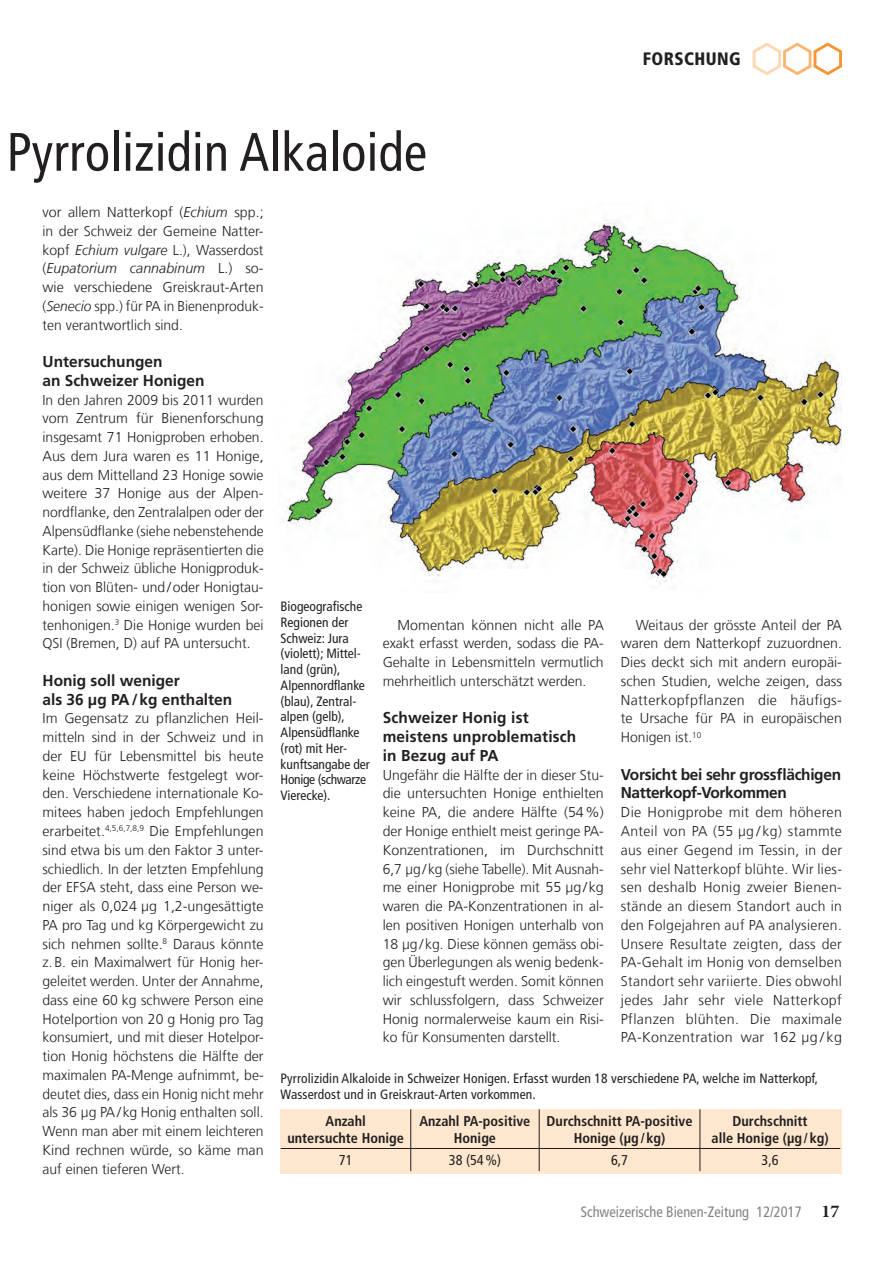
<style>
.page{position:relative;width:893px;height:1263px;background:#fff}
.page>*{position:absolute;margin:0;border:0;box-sizing:border-box;transform-origin:0 0}
.t1{font:condensed 54px "Frutiger LT Com";letter-spacing:.01em;color:#231f20;scale:.96 1}
.t2{font:900 condensed 18px "Frutiger LT Com";letter-spacing:.025em;color:#231f20;scale:.96 1}
.t3{font:700 15.75px/18.8px "Frutiger LT Com";color:#231f20}
.t4{font:700 15.75px/18.8px "Frutiger LT Com";letter-spacing:-.02em;color:#231f20}
.t5{font:condensed 15px "Frutiger LT Com";color:#808285;scale:.96 1}
.t6{font:300 14.25px/18.8px "Frutiger LT Com";color:#231f20;text-align:justify}
.t7{font:700 condensed 14.25px/16.5px "Frutiger LT Com";color:#231f20;text-align:center}
.t8{font:condensed 14.25px "Frutiger LT Com";color:#231f20}
.t9{font:condensed 13.5px/15.8px "Frutiger LT Com";color:#231f20}
.s1{font-style:italic}
.s2{font-family:"Minion Pro";font-weight:700;font-stretch:normal;font-size:18px;color:#231f20}
</style>
<div class="page">
<svg style="left:752px;top:42px;width:90px;height:34px"></svg>
<div style="left:281px;top:1109px;width:561px;height:64px;background:#fee7ce"></div>
<hr style="left:410px;top:1109px;width:1px;height:39px;background:#231f20">
<hr style="left:539px;top:1109px;width:1px;height:39px;background:#231f20">
<hr style="left:700px;top:1109px;width:1px;height:39px;background:#231f20">
<hr style="left:281px;top:1148px;width:130px;height:1px;background:#231f20">
<hr style="left:411px;top:1148px;width:128px;height:1px;background:#231f20">
<svg style="left:410px;top:1149px;width:1px;height:22px"></svg>
<hr style="left:539px;top:1148px;width:161px;height:1px;background:#231f20">
<svg style="left:539px;top:1149px;width:1px;height:22px"></svg>
<hr style="left:700px;top:1148px;width:140px;height:1px;background:#231f20">
<svg style="left:700px;top:1149px;width:1px;height:22px"></svg>
<img style="left:281px;top:219px;width:561px;height:366px">
<h1 class="t1" style="left:7px;top:121px;width:439px">Pyrrolizidin Alkaloide</h1>
<p class="t2" style="left:643px;top:48px;width:103px">FORSCHUNG</p>
<p class="t6" style="left:43px;top:203px;width:223px">vor allem Natterkopf (<span class="s1">Echium</span> spp.; in der Schweiz der Gemeine Natter&shy;kopf <span class="s1">Echium vulgare</span> L.), Wasserdost (<span class="s1">Eupatorium cannabinum</span> L.) so&shy;wie verschiedene Greiskraut-Arten (<span class="s1">Senecio</span> spp.) für PA in Bienenproduk&shy;ten verantwortlich sind.</p>
<p class="t3" style="left:43px;top:352px;width:164px">Untersuchungen<br>an Schweizer Honigen</p>
<p class="t6" style="left:43px;top:390px;width:223px">In den Jahren 2009 bis 2011 wurden vom Zentrum für Bienenforschung insgesamt 71 Honigproben erhoben.<br>Aus dem Jura waren es 11 Honige, aus dem Mittelland 23 Honige sowie weitere 37 Honige aus der Alpen&shy;nordflanke, den Zentralalpen oder der Alpensüdflanke (siehe nebenstehende Karte). Die Honige repräsentierten die in der Schweiz übliche Honigproduk&shy;tion von Blüten- und/oder Honigtau&shy;honigen sowie einigen wenigen Sor&shy;tenhonigen.<sup>3</sup> Die Honige wurden bei QSI (Bremen, D) auf PA untersucht.</p>
<p class="t3" style="left:43px;top:671px;width:191px">Honig soll weniger<br>als 36 µg PA/kg enthalten</p>
<p class="t6" style="left:43px;top:709px;width:223px">Im Gegensatz zu pflanzlichen Heil&shy;mitteln sind in der Schweiz und in der EU für Lebensmittel bis heute keine Höchstwerte festgelegt wor&shy;den. Verschiedene internationale Ko&shy;mitees haben jedoch Empfehlungen erarbeitet.<sup>4,5,6,7,8,9</sup> Die Empfehlungen sind etwa bis um den Faktor 3 unter&shy;schiedlich. In der letzten Empfehlung der EFSA steht, dass eine Person we&shy;niger als 0,024 µg 1,2-ungesättigte PA pro Tag und kg Körpergewicht zu sich nehmen sollte.<sup>8</sup> Daraus könnte z.B. ein Maximalwert für Honig her&shy;geleitet werden. Unter der Annahme, dass eine 60 kg schwere Person eine Hotelportion von 20 g Honig pro Tag konsumiert, und mit dieser Hotelpor&shy;tion Honig höchstens die Hälfte der maximalen PA-Menge aufnimmt, be&shy;deutet dies, dass ein Honig nicht mehr als 36 µg PA/kg Honig enthalten soll.<br>Wenn man aber mit einem leichteren Kind rechnen würde, so käme man auf einen tieferen Wert.</p>
<p class="t9" style="left:281px;top:599px;width:91px">Biogeografische<br>Regionen der<br>Schweiz: Jura (violett); Mittel&shy;land (grün),<br>Alpennordflanke (blau), Zentral&shy;alpen (gelb),<br>Alpensüdflanke (rot) mit Her&shy;kunftsangabe der<br>Honige (schwarze<br>Vierecke).</p>
<p class="t6" style="left:383px;top:615px;width:223px;text-indent:15px">Momentan können nicht alle PA exakt erfasst werden, sodass die PA-Gehalte in Lebensmitteln vermutlich mehrheitlich unterschätzt werden.</p>
<p class="t3" style="left:383px;top:709px;width:195px">Schweizer Honig ist meistens unproblematisch in Bezug auf PA</p>
<p class="t6" style="left:383px;top:765px;width:223px">Ungefähr die Hälfte der in dieser Stu&shy;die untersuchten Honige enthielten keine PA, die andere Hälfte (54%) der Honige enthielt meist geringe PA-Konzentrationen, im Durchschnitt 6,7 µg/kg (siehe Tabelle). Mit Ausnah&shy;me einer Honigprobe mit 55 µg/kg waren die PA-Konzentrationen in al&shy;len positiven Honigen unterhalb von 18 µg/kg. Diese können gemäss obi&shy;gen Überlegungen als wenig bedenk&shy;lich eingestuft werden. Somit können wir schlussfolgern, dass Schweizer Honig normalerweise kaum ein Risi&shy;ko für Konsumenten darstellt.</p>
<p class="t6" style="left:621px;top:615px;width:223px;text-indent:15px">Weitaus der grösste Anteil der PA waren dem Natterkopf zuzuordnen.<br>Dies deckt sich mit andern europäi&shy;schen Studien, welche zeigen, dass Natterkopfpflanzen die häufigs&shy;te Ursache für PA in europäischen Honigen ist.<sup>10</sup></p>
<p class="t4" style="left:621px;top:765px;width:222px">Vorsicht bei sehr grossflächigen<br>Natterkopf-Vorkommen</p>
<p class="t6" style="left:621px;top:803px;width:223px">Die Honigprobe mit dem höheren Anteil von PA (55 µg / kg) stammte aus einer Gegend im Tessin, in der sehr viel Natterkopf blühte. Wir lies&shy;sen deshalb Honig zweier Bienen&shy;stände an diesem Standort auch in den Folgejahren auf PA analysieren.<br>Unsere Resultate zeigten, dass der PA-Gehalt im Honig von demselben Standort sehr variierte. Dies obwohl jedes Jahr sehr viele Natterkopf Pflanzen blühten. Die maximale PA-Konzentration war 162 µg / kg</p>
<p class="t9" style="left:281px;top:1070px;width:539px">Pyrrolizidin Alkaloide in Schweizer Honigen. Erfasst wurden 18 verschiedene PA, welche im Natterkopf,<br>Wasserdost und in Greiskraut-Arten vorkommen.</p>
<p class="t7" style="left:287px;top:1113px;width:118px">Anzahl<br>untersuchte Honige</p>
<p class="t7" style="left:420px;top:1113px;width:112px">Anzahl PA-positive<br>Honige</p>
<p class="t7" style="left:547px;top:1113px;width:147px">Durchschnitt PA-positive<br>Honige (µg/kg)</p>
<p class="t7" style="left:711px;top:1113px;width:119px">Durchschnitt<br>alle Honige (µg/kg)</p>
<p class="t8" style="left:339px;top:1152px;width:15px">71</p>
<p class="t8" style="left:449px;top:1152px;width:54px">38 (54%)</p>
<p class="t8" style="left:611px;top:1152px;width:19px">6,7</p>
<p class="t8" style="left:762px;top:1152px;width:19px">3,6</p>
<p class="t5" style="left:581px;top:1203px;width:271px">Schweizerische Bienen-Zeitung 12/2017 <span class="s2">17</span></p>
</div>
